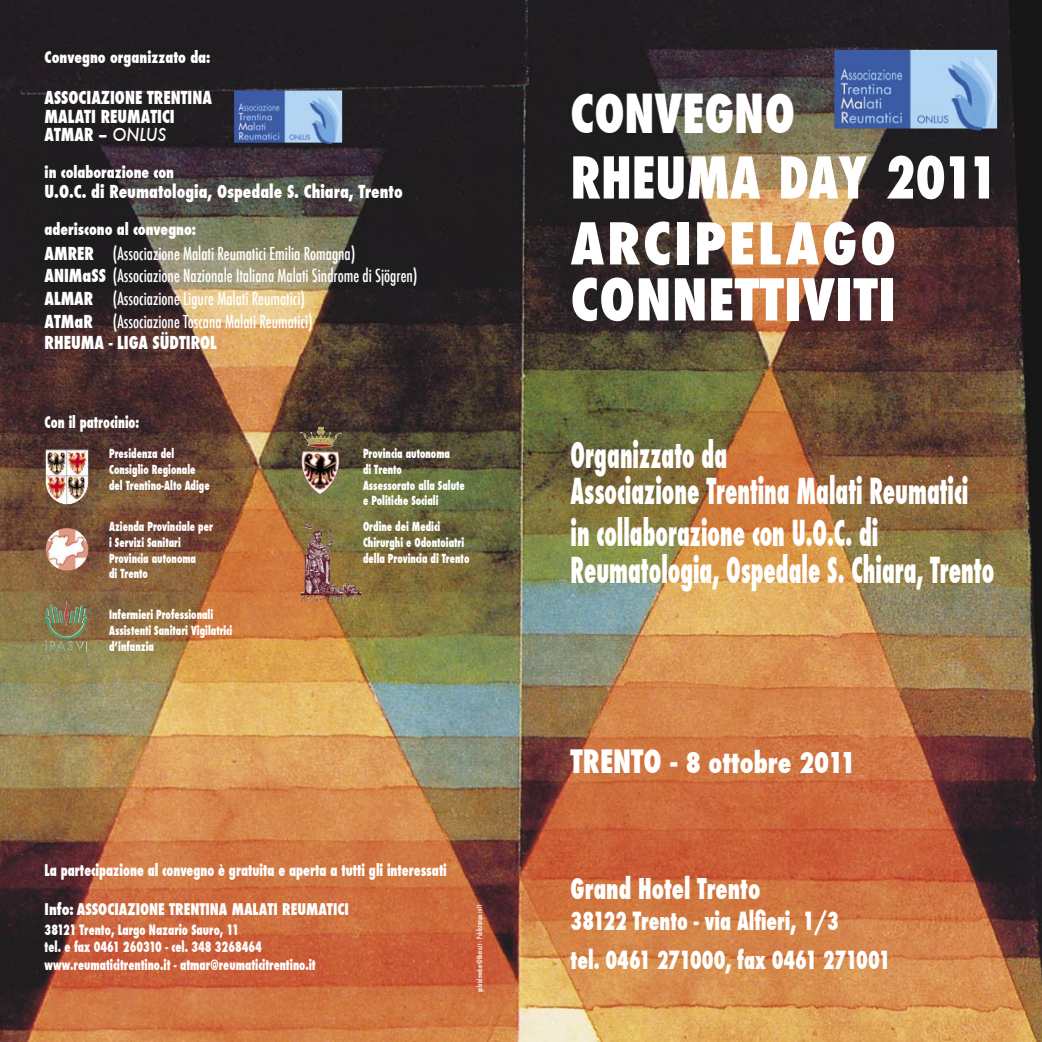
<style>
.page{position:relative;width:1042px;height:1042px;background:#fff}
.page>*{position:absolute;margin:0;border:0;box-sizing:border-box;transform-origin:0 0}
.t1{font:800 condensed 56px "Futura";letter-spacing:.01em;color:#fff;scale:.9 1}
.t2{font:800 condensed 56px "Futura";letter-spacing:.01em;color:#fff}
.t3{font:800 condensed 56px "Futura";letter-spacing:.05em;color:#fff}
.t4{font:800 condensed 52.5px "Futura";color:#fff;scale:.9 1}
.t5{font:800 condensed 35px/36.8px "Futura";color:#fff;scale:.65 1}
.t6{font:800 condensed 28px "Futura";color:#fff;scale:.9 1}
.t7{font:800 condensed 28px "Futura";color:#fff;scale:.8 1}
.t8{font:800 condensed 24.5px "Futura";color:#fff;scale:.8 1}
.Titolo_2{font:500 condensed 17.5px "Futura";color:#fff;scale:.9 1}
.Titolo_2-2{font:800 condensed 17.5px/18.4px "Futura";color:#fff;scale:.9 1}
.Corpo_del_testo_2{font:800 condensed 15.75px "Futura";color:#fff;scale:.9 1}
.Corpo_del_testo_2-2{font:800 condensed 15.75px "Futura";color:#fff;scale:.8 1}
.t9{font:800 condensed 14px "Futura";color:#fff;scale:.8 1}
.t10{font:800 condensed 12.25px/15.8px "Futura";color:#fff;scale:.8 1}
.t11{font:500 condensed 7px "Futura";color:#fff;scale:.9 1}
.s1{font-weight:500;font-style:italic;font-stretch:normal}
.s2{font-weight:800}
.s3{font-size:4.9px}
.s4{font-size:31.5px}
</style>
<div class="page">
<img style="left:0;top:0;width:1042px;height:1042px">
<img style="left:834px;top:50px;width:163px;height:81px">
<img style="left:234px;top:90px;width:108px;height:54px">
<img style="left:45px;top:449px;width:44px;height:58px">
<svg style="left:321px;top:433px;width:9px;height:5px"></svg>
<img style="left:45px;top:528px;width:44px;height:43px">
<img style="left:46px;top:599px;width:41px;height:28px">
<img style="left:303px;top:523px;width:30px;height:65px">
<p class="Corpo_del_testo_2" style="left:45px;top:46px;width:186px">Convegno organizzato da:</p>
<p class="Titolo_2-2" style="left:45px;top:89px;width:188px">ASSOCIAZIONE TRENTINA<br>MALATI REUMATICI</p>
<p class="Titolo_2-2" style="left:45px;top:126px;width:137px">ATMAR – <span class="s1">ONLUS</span></p>
<p class="Corpo_del_testo_2" style="left:45px;top:161px;width:145px">in colaborazione con</p>
<p class="Titolo_2-2" style="left:45px;top:182px;width:399px">U.O.C. di Reumatologia, Ospedale S. Chiara, Trento</p>
<p class="Corpo_del_testo_2" style="left:45px;top:218px;width:170px">aderiscono al convegno:</p>
<p class="Titolo_2" style="left:45px;top:242px;width:347px"><span class="s2">AMRER</span> (Associazione Malati Reumatici Emilia Romagna)</p>
<p class="Titolo_2" style="left:45px;top:265px;width:416px"><span class="s2">ANIMaSS</span> (Associazione Nazionale Italiana Malati Sindrome di Sjögren)</p>
<p class="Titolo_2" style="left:45px;top:287px;width:291px"><span class="s2">ALMAR</span> (Associazione Ligure Malati Reumatici)</p>
<p class="Titolo_2" style="left:45px;top:310px;width:299px"><span class="s2">ATMaR</span> (Associazione Toscana Malati Reumatici)</p>
<p class="Titolo_2-2" style="left:45px;top:333px;width:193px">RHEUMA - LIGA SÜDTIROL</p>
<p class="Corpo_del_testo_2-2" style="left:45px;top:412px;width:120px">Con il patrocinio:</p>
<p class="t10" style="left:109px;top:446px;width:83px">Presidenza del</p>
<p class="t10" style="left:109px;top:462px;width:110px">Consiglio Regionale</p>
<p class="t10" style="left:109px;top:477px;width:127px">del Trentino-Alto Adige</p>
<p class="t10" style="left:109px;top:519px;width:131px">Azienda Provinciale per i Servizi Sanitari</p>
<p class="t10" style="left:109px;top:550px;width:110px">Provincia autonoma di Trento</p>
<p class="t10" style="left:109px;top:607px;width:156px">Infermieri Professionali<br>Assistenti Sanitari Vigilatrici dʼinfanzia</p>
<p class="t10" style="left:363px;top:446px;width:110px">Provincia autonoma di Trento</p>
<p class="t10" style="left:363px;top:477px;width:129px">Assessorato alla Salute e Politiche Sociali</p>
<p class="t10" style="left:363px;top:519px;width:134px">Ordine dei Medici<br>Chirurghi e Odontoiatri della Provincia di Trento</p>
<p class="Corpo_del_testo_2-2" style="left:45px;top:859px;width:504px">La partecipazione al convegno è gratuita e aperta a tutti gli interessati</p>
<p class="Corpo_del_testo_2" style="left:45px;top:898px;width:340px">Info: ASSOCIAZIONE TRENTINA MALATI REUMATICI</p>
<p class="t9" style="left:45px;top:920px;width:244px">38121 Trento, Largo Nazario Sauro, 11</p>
<p class="t9" style="left:45px;top:938px;width:273px">tel. e fax 0461 260310 - cel. 348 3268464</p>
<p class="t9" style="left:45px;top:955px;width:340px">www.reumaticitrentino.it - atmar@reumaticitrentino.it</p>
<p class="t11" style="left:475px;top:992px;width:99px;rotate:-90deg">gabrieleweber@libero.it – Publistampa <span class="s3">TN</span>11</p>
<p class="t4" style="left:570px;top:77px;width:251px">CONVEGNO</p>
<p class="t1" style="left:570px;top:140px;width:476px">RHEUMA DAY 2011</p>
<p class="t3" style="left:570px;top:206px;width:327px">ARCIPELAGO</p>
<p class="t2" style="left:570px;top:262px;width:326px">CONNETTIVITI</p>
<p class="t5" style="left:570px;top:436px;width:613px">Organizzato da<br>Associazione Trentina Malati Reumatici</p>
<p class="t5" style="left:570px;top:515px;width:653px">in collaborazione con U.O.C. di<br>Reumatologia, Ospedale S. Chiara, Trento</p>
<p class="t6" style="left:570px;top:743px;width:318px"><span class="s4">TRENTO -</span> 8 ottobre 2011</p>
<p class="t7" style="left:570px;top:869px;width:239px">Grand Hotel Trento</p>
<p class="t8" style="left:570px;top:904px;width:337px">38122 Trento - via Alfieri, 1/3</p>
<p class="t8" style="left:570px;top:943px;width:401px">tel. 0461 271000, fax 0461 271001</p>
</div>
